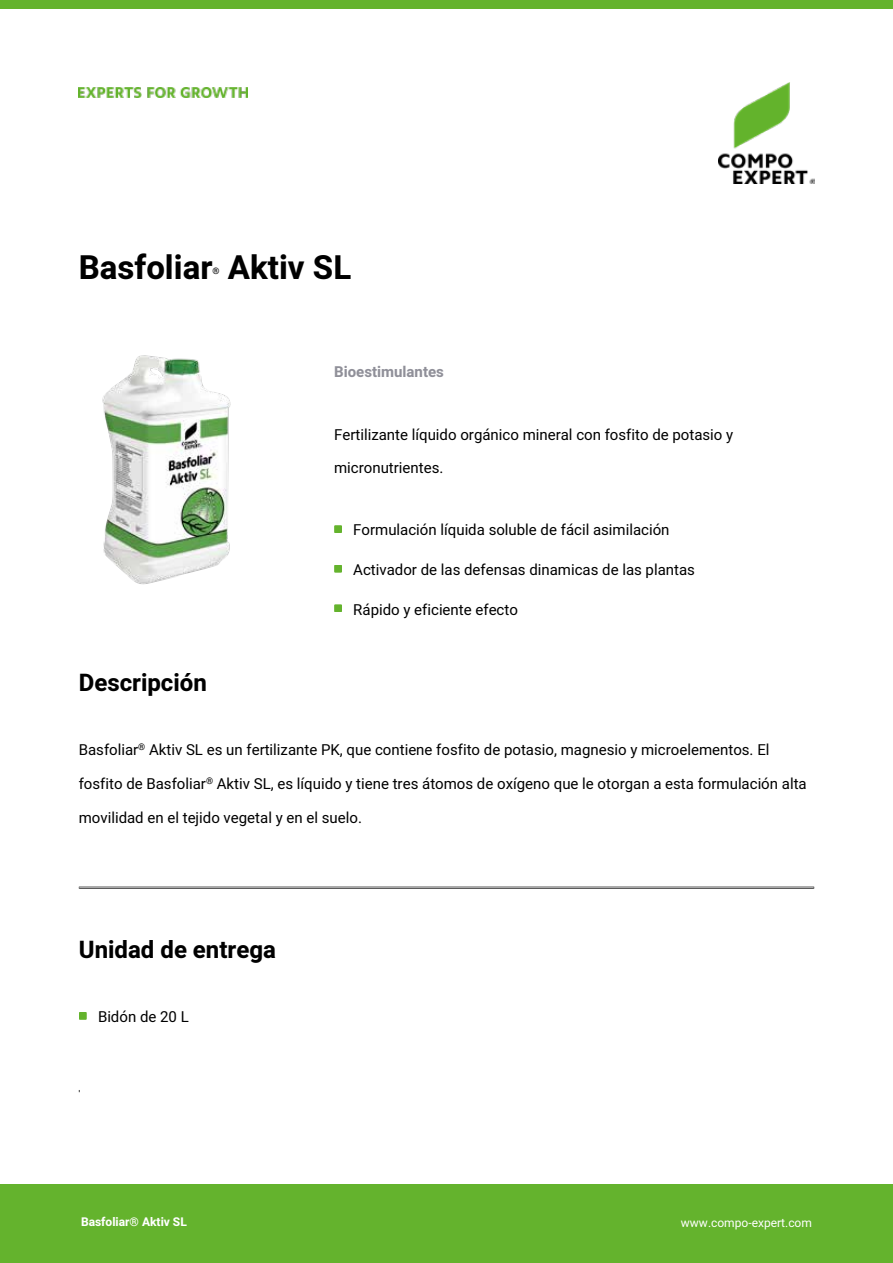
<style>
.page{position:relative;width:893px;height:1263px;background:#fff}
.page>*{position:absolute;margin:0;border:0;box-sizing:border-box;transform-origin:0 0}
.t1{font:700 33px "Heebo";color:#000}
.t2{font:700 24px "Heebo";color:#000}
.t3{font:15px "Heebo";color:#000}
.t4{font:700 15px "Heebo";color:#909099}
.t5{font:12px "Heebo";color:#fff}
.t6{font:700 12px "Heebo";color:#fff}
.t7{font:700 9px "Heebo";color:#000}
</style>
<div class="page">
<img style="left:102px;top:355px;width:129px;height:230px">
<svg style="left:334px;top:525px;width:8px;height:8px"></svg>
<svg style="left:334px;top:565px;width:8px;height:8px"></svg>
<svg style="left:334px;top:604px;width:8px;height:8px"></svg>
<hr style="left:79px;top:886px;width:735px;height:2px;background:#000">
<hr style="left:79px;top:888px;width:735px;height:1px;background:#292929">
<div style="left:0;top:0;width:893px;height:9px;background:#64b32d"></div>
<img style="left:79px;top:88px;width:169px;height:10px">
<img style="left:719px;top:82px;width:95px;height:101px">
<div style="left:0;top:1184px;width:893px;height:79px;background:#64b32d"></div>
<svg style="left:79px;top:1012px;width:8px;height:8px"></svg>
<h1 class="t1" style="left:79px;top:245px;width:135px">Basfoliar</h1>
<p class="t7" style="left:213px;top:265px;width:9px">®</p>
<h1 class="t1" style="left:228px;top:245px;width:125px">Aktiv SL</h1>
<h2 class="t2" style="left:79px;top:666px;width:130px">Descripción</h2>
<p class="t4" style="left:334px;top:362px;width:111px">Bioestimulantes</p>
<p class="t3" style="left:334px;top:424px;width:401px">Fertilizante líquido orgánico mineral con fosfito de potasio y</p>
<p class="t3" style="left:334px;top:458px;width:111px">micronutrientes.</p>
<p class="t3" style="left:353px;top:520px;width:318px">Formulación líquida soluble de fácil asimilación</p>
<p class="t3" style="left:353px;top:559px;width:343px">Activador de las defensas dinamicas de las plantas</p>
<p class="t3" style="left:353px;top:599px;width:166px">Rápido y eficiente efecto</p>
<p class="t3" style="left:79px;top:739px;width:692px">Basfoliar<sup>®</sup> Aktiv SL es un fertilizante PK, que contiene fosfito de potasio, magnesio y microelementos. El</p>
<p class="t3" style="left:79px;top:773px;width:729px">fosfito de Basfoliar<sup>®</sup> Aktiv SL, es líquido y tiene tres átomos de oxígeno que le otorgan a esta formulación alta</p>
<p class="t3" style="left:79px;top:807px;width:285px">movilidad en el tejido vegetal y en el suelo.</p>
<h2 class="t2" style="left:79px;top:933px;width:199px">Unidad de entrega</h2>
<p class="t3" style="left:98px;top:1006px;width:92px">Bidón de 20 L</p>
<p class="t6" style="left:81px;top:1213px;width:107px">Basfoliar® Aktiv SL</p>
<p class="t5" style="left:681px;top:1214px;width:133px">www.compo-expert.com</p>
</div>
